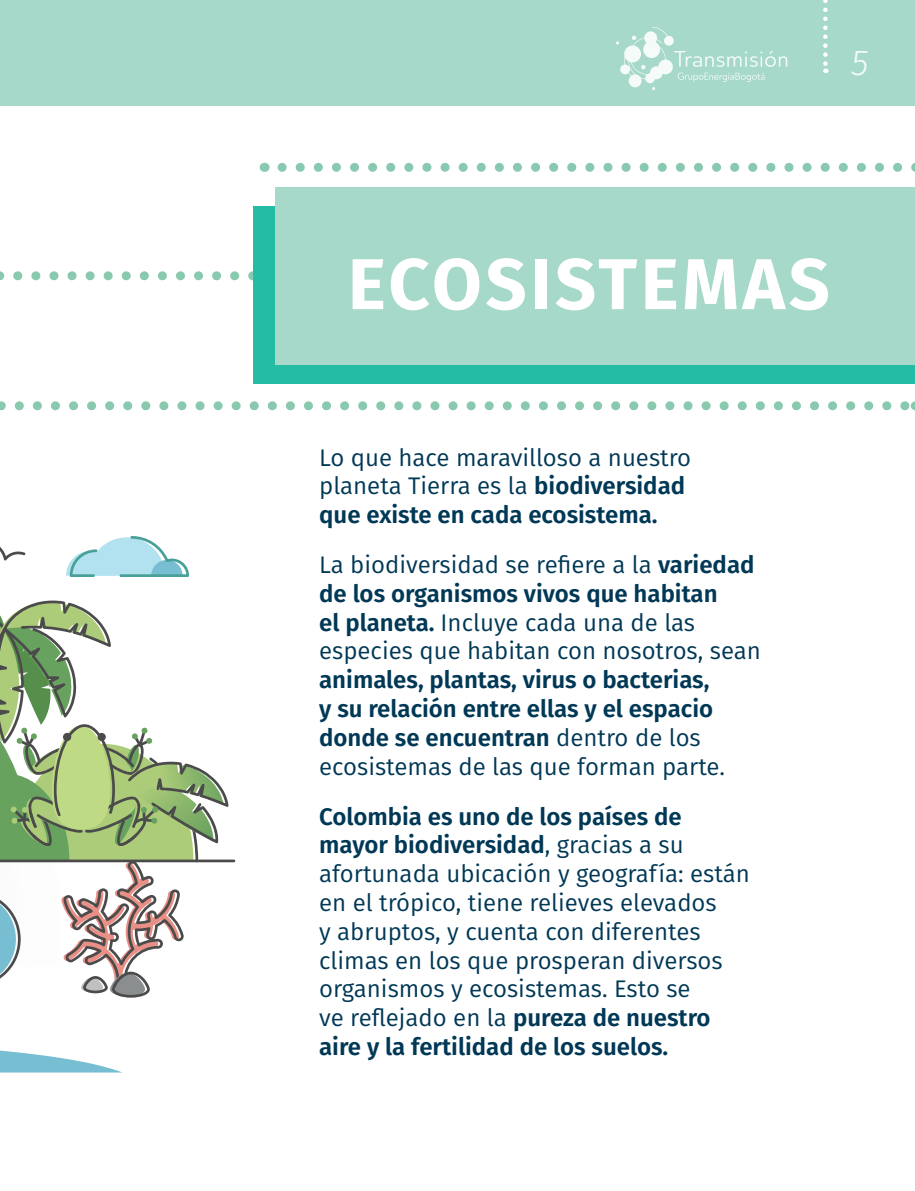
<style>
.page{position:relative;width:915px;height:1191px;background:#fff}
.page>*{position:absolute;margin:0;border:0;box-sizing:border-box;transform-origin:0 0}
.Títulos{font:700 72px "Fira Sans";letter-spacing:.05em;color:#fff}
.t1{font:italic 300 36px "Fira Sans";color:#fff}
.Destacado{font:24px/28.8px "Fira Sans";color:#013856}
.Destacado-2{font:600 24px/28.8px "Fira Sans";color:#013856}
.s1{font-weight:600}
.s2{font-weight:400}
</style>
<div class="page">
<svg style="left:0;top:271px;width:254px;height:9px"></svg>
<div style="left:254px;top:207px;width:660px;height:177px;background:#24bca4"></div>
<div style="left:275px;top:187px;width:639px;height:177px;background:#a6d9ca"></div>
<svg style="left:282px;top:163px;width:633px;height:9px"></svg>
<svg style="left:0;top:401px;width:905px;height:9px"></svg>
<div style="left:0;top:0;width:914px;height:106px;background:#a6d9ca"></div>
<svg style="left:66px;top:536px;width:123px;height:41px"></svg>
<svg style="left:0;top:547px;width:26px;height:13px"></svg>
<svg style="left:0;top:600px;width:236px;height:472px"></svg>
<svg style="left:823px;top:0;width:4px;height:73px"></svg>
<svg style="left:616px;top:27px;width:171px;height:63px"></svg>
<h2 class="t1" style="left:850px;top:37px;width:19px">5</h2>
<p class="Títulos" style="left:348px;top:223px;width:483px">ECOSISTEMAS</p>
<p class="Destacado" style="left:319px;top:442px;width:373px">Lo que hace maravilloso a nuestro planeta Tierra es la <span class="s1">biodiversidad que existe en cada ecosistema.</span></p>
<p class="Destacado-2" style="left:319px;top:549px;width:443px"><span class="s2">La biodiversidad se refiere a la</span> variedad de los organismos vivos que habitan<br>el planeta. <span class="s2">Incluye cada una de las especies que habitan con nosotros, sean </span>animales, plantas, virus o bacterias,<br>y su relación entre ellas y el espacio donde se encuentran <span class="s2">dentro de los ecosistemas de las que forman parte.</span></p>
<p class="Destacado" style="left:319px;top:801px;width:432px"><span class="s1">Colombia es uno de los países de mayor biodiversidad</span>, gracias a su afortunada ubicación y geografía: están en el trópico, tiene relieves elevados<br>y abruptos, y cuenta con diferentes climas en los que prosperan diversos organismos y ecosistemas. Esto se<br>ve reflejado en la <span class="s1">pureza de nuestro aire y la fertilidad de los suelos.</span></p>
</div>
